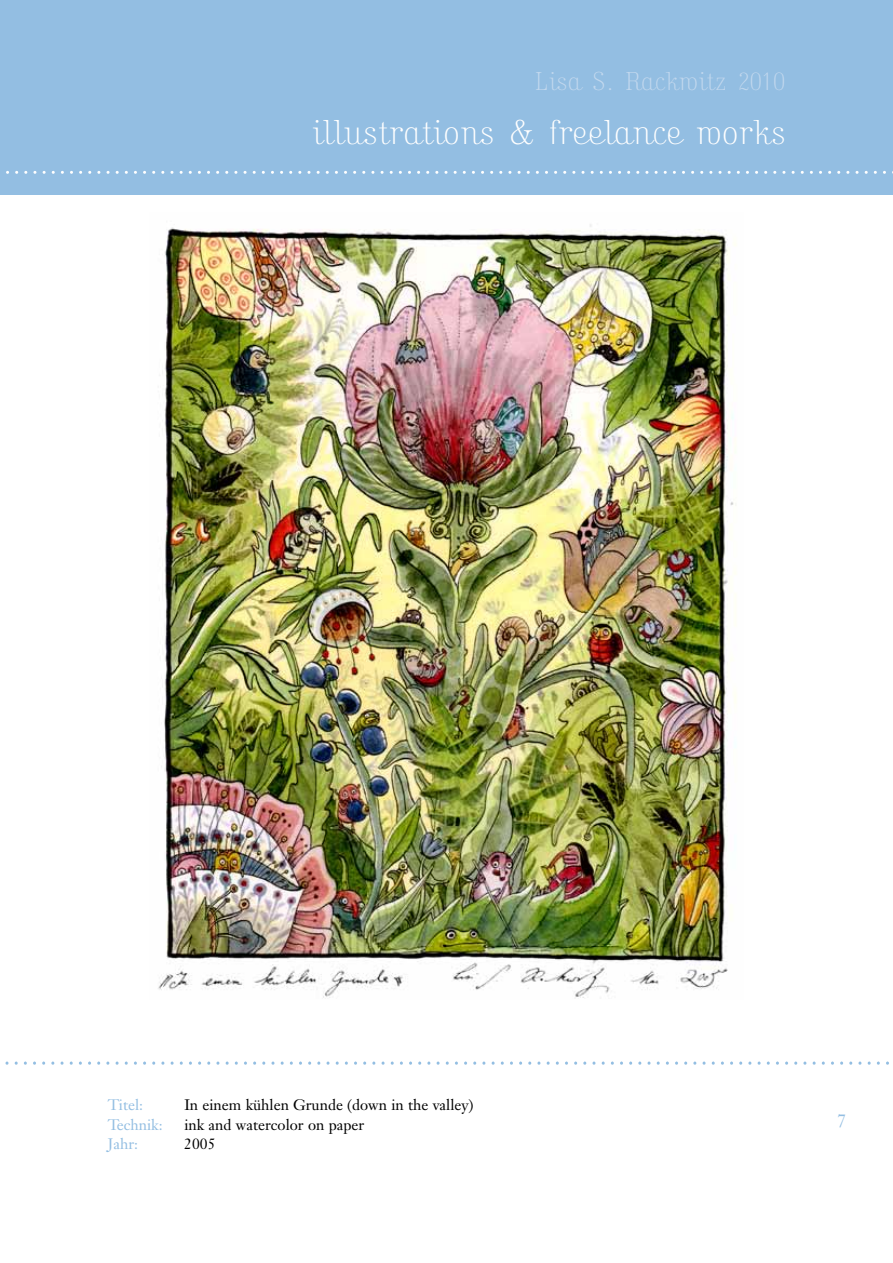
<style>
.page{position:relative;width:893px;height:1263px;background:#fff}
.page>*{position:absolute;margin:0;border:0;box-sizing:border-box;transform-origin:0 0}
.t1{font:36px "Kursivschrift Steh Har";letter-spacing:.03em;color:#fff}
.t2{font:27px "Kursivschrift Steh Har";letter-spacing:.03em;color:#c2d8ee}
.t3{font:18px "Janson Text";color:#93bee2}
.t4{font:15px "Janson Text";color:#000}
.t5{font:15px "Janson Text";color:#93bee2}
</style>
<div class="page">
<img style="left:158px;top:224px;width:578px;height:774px">
<div style="left:0;top:0;width:893px;height:194px;background:#93bee2"></div>
<svg style="left:6px;top:171px;width:887px;height:3px"></svg>
<svg style="left:5px;top:1061px;width:884px;height:3px"></svg>
<h2 class="t2" style="left:535px;top:65px;width:252px">Lisa S. Rackwitz 2010</h2>
<h1 class="t1" style="left:312px;top:111px;width:474px">illustrations &amp; freelance works</h1>
<p class="t5" style="left:108px;top:1095px;width:37px">Titel:</p>
<p class="t4" style="left:184px;top:1095px;width:291px">In einem kühlen Grunde (down in the valley)</p>
<p class="t5" style="left:108px;top:1115px;width:56px">Technik:</p>
<p class="t4" style="left:184px;top:1115px;width:181px">ink and watercolor on paper</p>
<p class="t5" style="left:108px;top:1134px;width:32px">Jahr:</p>
<p class="t4" style="left:184px;top:1134px;width:33px">2005</p>
<p class="t3" style="left:837px;top:1109px;width:11px">7</p>
</div>
